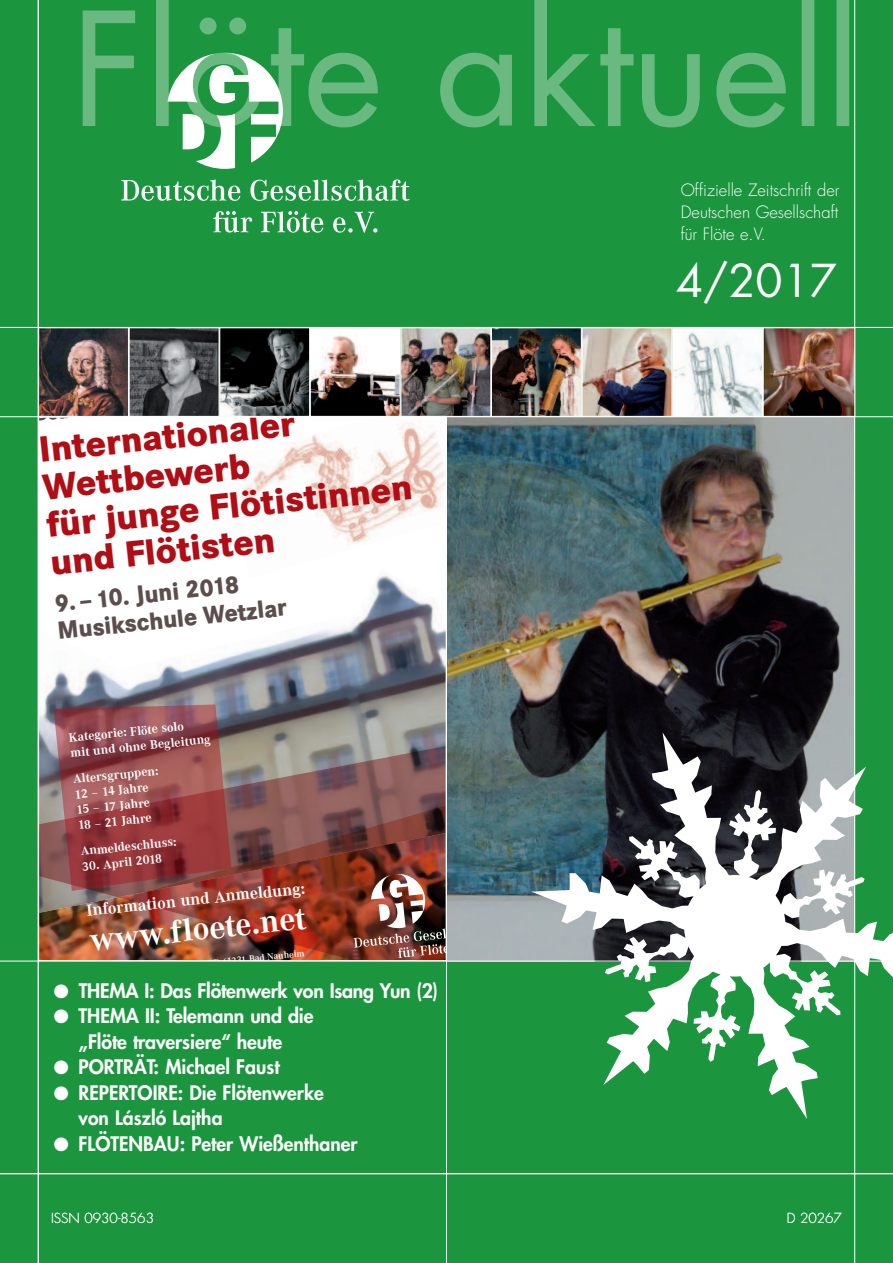
<style>
.page{position:relative;width:893px;height:1263px;background:#1b953e}
.page>*{position:absolute;margin:0;border:0;box-sizing:border-box;transform-origin:0 0}
.t1{font:44.1px "Futura";color:#fff}
.t2{font:800 37.8px/37.8px "Corporate S";color:#b00d15;scale:.95 1}
.t3{font:700 33px "Corporate A";color:#fff}
.t4{font:800 25.8px/27.6px "Corporate S";color:rgb(23 0 0/.7);scale:.9 1}
.t5{font:800 19.5px/25.5px "Futura";color:#fff;text-align:center}
.t6{font:700 16.95px "Corporate A";color:#fff}
.t7{font:300 16.5px/22px "Futura";color:#fff;text-align:justify}
.t8{font:300 13.5px "Futura";color:#fff}
.t9{font:700 12.9px/15.5px "Corporate A";color:#fff}
.t10{font:600 9.6px "Corporate A";color:#fff}
.s1{font-family:"European Pi Three";font-weight:400}
</style>
<div class="page">
<img style="left:40px;top:329px;width:87px;height:86px">
<div style="left:38px;top:327px;width:91px;height:90px;border:1px solid #fff"></div>
<img style="left:131px;top:329px;width:86px;height:86px">
<img style="left:447px;top:417px;width:407px;height:544px">
<svg style="left:83px;top:0;width:766px;height:127px"></svg>
<svg style="left:221px;top:329px;width:87px;height:86px;background:#353839"></svg>
<div style="left:219px;top:327px;width:91px;height:90px;border:1px solid #fff"></div>
<img style="left:312px;top:328px;width:89px;height:88px">
<div style="left:310px;top:327px;width:90px;height:90px;border:1px solid #fff"></div>
<svg style="left:121px;top:180px;width:119px;height:21px"></svg>
<svg style="left:250px;top:179px;width:159px;height:22px"></svg>
<svg style="left:213px;top:211px;width:39px;height:22px"></svg>
<svg style="left:261px;top:211px;width:62px;height:22px"></svg>
<svg style="left:333px;top:212px;width:44px;height:21px"></svg>
<svg style="left:168px;top:53px;width:115px;height:116px"></svg>
<div style="left:39px;top:417px;width:407px;height:543px;background:#fff"></div>
<img style="left:240px;top:421px;width:204px;height:123px">
<img style="left:40px;top:572px;width:404px;height:163px">
<img style="left:40px;top:735px;width:404px;height:224px">
<svg style="left:54px;top:704px;width:177px;height:187px;background:#93484b"></svg>
<img style="left:353px;top:872px;width:91px;height:86px">
<hr style="left:38px;top:0;width:1px;height:1263px;background:#fff">
<hr style="left:446px;top:417px;width:1px;height:846px;background:#fff">
<hr style="left:0;top:1173px;width:893px;height:1px;background:#fff">
<img style="left:584px;top:329px;width:86px;height:86px">
<div style="left:582px;top:327px;width:90px;height:90px;border:1px solid #fff"></div>
<img style="left:674px;top:329px;width:87px;height:86px">
<div style="left:672px;top:327px;width:91px;height:90px;border:1px solid #fff"></div>
<img style="left:493px;top:329px;width:87px;height:86px">
<div style="left:491px;top:327px;width:91px;height:90px;border:1px solid #fff"></div>
<img style="left:403px;top:329px;width:86px;height:86px">
<div style="left:401px;top:327px;width:90px;height:90px;border:1px solid #fff"></div>
<hr style="left:0;top:416px;width:893px;height:1px;background:#fff">
<hr style="left:0;top:327px;width:893px;height:1px;background:#fff">
<hr style="left:854px;top:0;width:1px;height:1263px;background:#fff">
<hr style="left:0;top:961px;width:893px;height:1px;background:#fff">
<img style="left:765px;top:329px;width:88px;height:86px">
<div style="left:763px;top:327px;width:92px;height:90px;border:1px solid #fff"></div>
<svg style="left:531px;top:732px;width:362px;height:387px"></svg>
<svg style="left:36px;top:408px;width:32px;height:13px"></svg>
<p class="t7" style="left:681px;top:181px;width:160px">Offizielle Zeitschrift der Deutschen Gesellschaft für Flöte e.V.</p>
<h2 class="t2" style="left:37px;top:430px;width:388px;rotate:-6deg">Internationaler<br>Wettbewerb<br>für junge Flötistinnen und Flötisten</h2>
<h3 class="t4" style="left:53px;top:589px;width:257px;rotate:-6deg">9. – 10. Juni 2018<br>Musikschule Wetzlar</h3>
<p class="t9" style="left:68px;top:730px;width:142px;rotate:-6deg">Kategorie: Flöte solo<br>mit und ohne Begleitung</p>
<p class="t9" style="left:72px;top:771px;width:87px;rotate:-6deg">Altersgruppen:<br>12 – 14 Jahre<br>15 – 17 Jahre<br>18 – 21 Jahre</p>
<p class="t9" style="left:80px;top:843px;width:98px;rotate:-6deg">Anmeldeschluss:</p>
<p class="t9" style="left:81px;top:859px;width:82px;rotate:-6deg">30. April 2018</p>
<p class="t6" style="left:86px;top:900px;width:221px;rotate:-6deg">Information und Anmeldung:</p>
<h3 class="t3" style="left:88px;top:921px;width:218px;rotate:-6deg">www.floete.net</h3>
<p class="t10" style="left:213px;top:957px;width:93px;rotate:-6deg">D 61231 Bad Nauheim</p>
<p class="t5" style="left:53px;top:979px;width:387px"><span class="s1">-</span> THEMA I: Das Flötenwerk von Isang Yun (2)</p>
<p class="t5" style="left:53px;top:1004px;width:262px"><span class="s1">-</span> THEMA II: Telemann und die „Flöte traversiere“ heute</p>
<p class="t5" style="left:53px;top:1055px;width:228px"><span class="s1">-</span> PORTRÄT: Michael Faust</p>
<p class="t5" style="left:79px;top:1081px;width:247px;text-align:left;text-indent:-25px"><span class="s1">-</span> REPERTOIRE: Die Flötenwerke von László Lajtha</p>
<p class="t5" style="left:53px;top:1132px;width:306px"><span class="s1">-</span> FLÖTENBAU: Peter Wießenthaner</p>
<h1 class="t1" style="left:676px;top:261px;width:163px">4/2017</h1>
<p class="t8" style="left:51px;top:1212px;width:105px">ISSN 0930-8563</p>
<p class="t8" style="left:787px;top:1212px;width:57px">D 20267</p>
</div>
